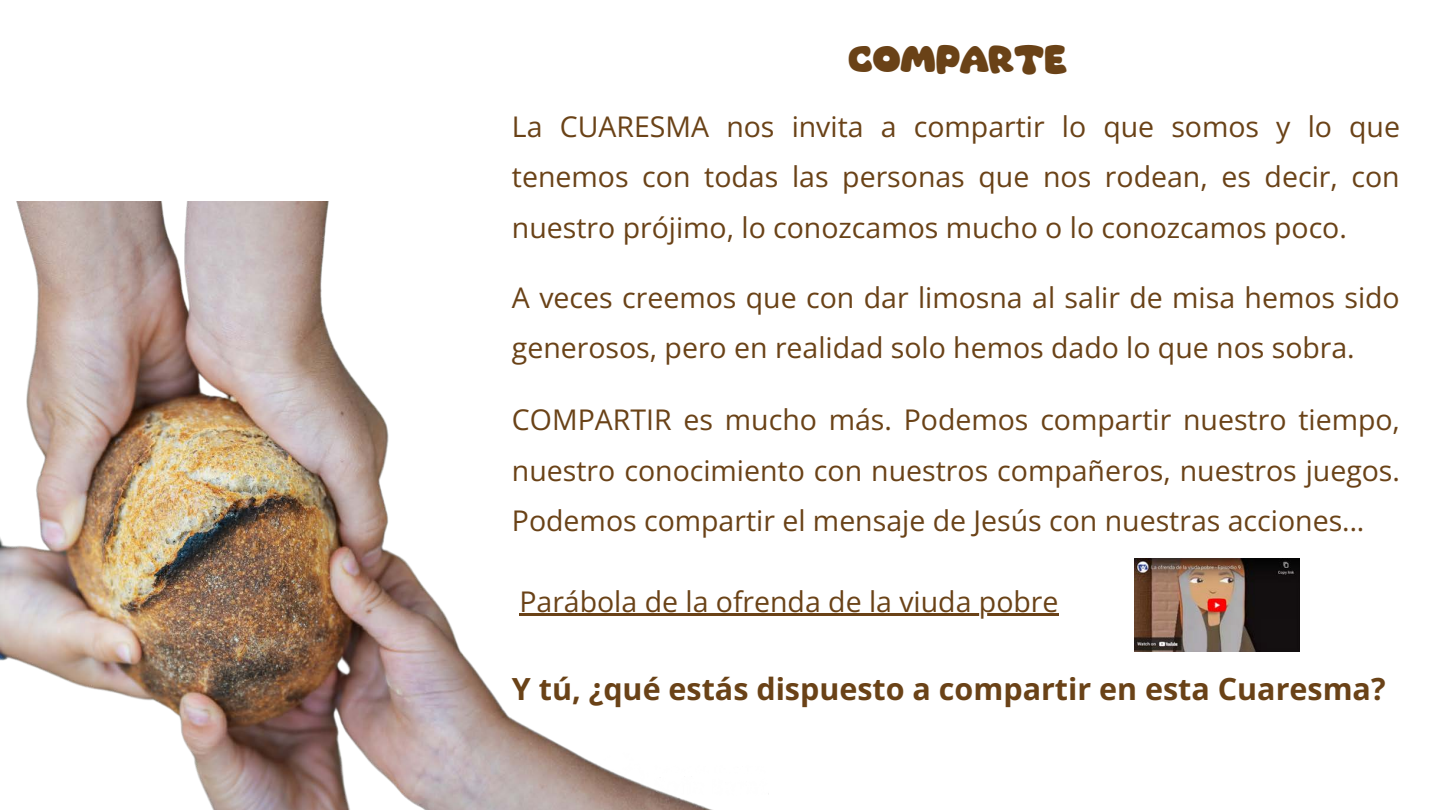
<style>
.page{position:relative;width:1440px;height:810px;background:#fff}
.page>*{position:absolute;margin:0;border:0;box-sizing:border-box;transform-origin:0 0}
.t1{font:34px "Super Bubble";color:#6a4217}
.t2{font:700 30.5px "Open Sans";color:#6a4217}
.t3{font:28.5px/50.2px "Open Sans";color:#6a4217;text-align:justify}
</style>
<div class="page">
<img style="left:0;top:201px;width:769px;height:609px">
<hr style="left:519px;top:613px;width:540px;height:3px;background:#6a4217">
<img style="left:1135px;top:558px;width:165px;height:93px">
<p class="t1" style="left:849px;top:41px;width:220px">COMPARTE</p>
<p class="t3" style="left:512px;top:101px;width:890px">La CUARESMA nos invita a compartir lo que somos y lo que tenemos con todas las personas que nos rodean, es decir, con nuestro prójimo, lo conozcamos mucho o lo conozcamos poco.</p>
<p class="t3" style="left:512px;top:272px;width:889px">A veces creemos que con dar limosna al salir de misa hemos sido generosos, pero en realidad solo hemos dado lo que nos sobra.</p>
<p class="t3" style="left:512px;top:394px;width:889px">COMPARTIR es mucho más. Podemos compartir nuestro tiempo, nuestro conocimiento con nuestros compañeros, nuestros juegos.<br>Podemos compartir el mensaje de Jesús con nuestras acciones…</p>
<p class="t3" style="left:519px;top:576px;width:541px">Parábola de la ofrenda de la viuda pobre</p>
<p class="t2" style="left:512px;top:667px;width:875px">Y tú, ¿qué estás dispuesto a compartir en esta Cuaresma?</p>
</div>
